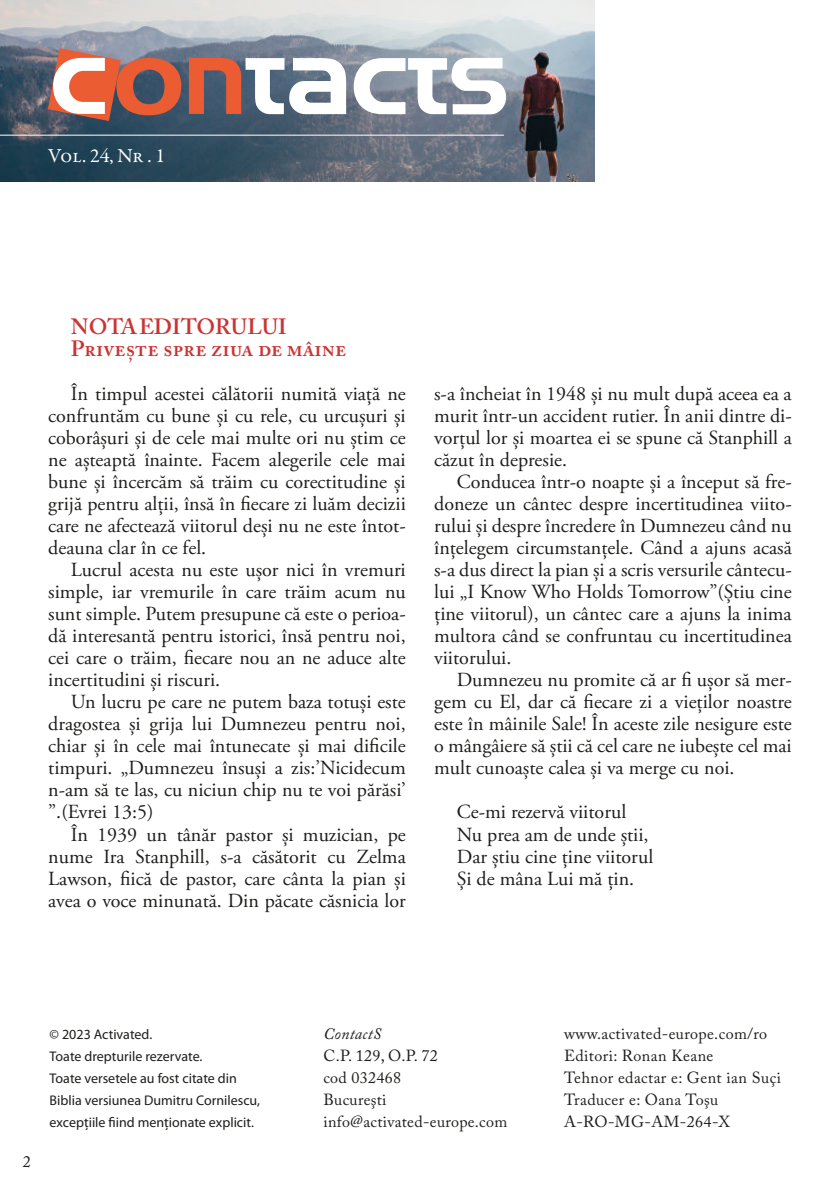
<style>
.page{position:relative;width:840px;height:1191px;background:#fff}
.page>*{position:absolute;margin:0;border:0;box-sizing:border-box;transform-origin:0 0}
.t1{font:600 22px/22px "Adobe Caslon Pro";color:#c33}
.t2{font:20px/22px "Adobe Garamond Pro";color:#1d1d1b;text-align:justify}
.t3{font:20px "Garamond Premr Pro";letter-spacing:-.01em;color:#fff}
.t4{font:16px/22px "Adobe Caslon Pro";letter-spacing:.025em;color:#1d1d1b}
.t5{font:italic 16px "Adobe Caslon Pro";letter-spacing:.02em;color:#1d1d1b}
.t6{font:14px/22px "Myriad Pro";color:#1d1d1b}
</style>
<div class="page">
<img style="left:0;top:0;width:594px;height:181px">
<hr style="left:0;top:135px;width:503px;height:1px;background:#fff">
<svg style="left:48px;top:48px;width:458px;height:73px"></svg>
<p class="t3" style="left:48px;top:148px;width:118px">Vol. 24, Nr . 1</p>
<p class="t1" style="left:71px;top:318px;width:276px">NOTAEDITORULUI<br>PRIVEşTE SPRE ZIUA DE MÂINE</p>
<p class="t2" style="left:48px;top:385px;width:359px;text-indent:23px">În timpul acestei călătorii numită viaţă ne confruntăm cu bune și cu rele, cu urcușuri și coborâșuri și de cele mai multe ori nu știm ce ne așteaptă înainte. Facem alegerile cele mai bune și încercăm să trăim cu corectitudine și grijă pentru alţii, însă în fiecare zi luăm decizii care ne afectează viitorul deși nu ne este întot&shy;deauna clar în ce fel.</p>
<p class="t2" style="left:48px;top:561px;width:359px;text-indent:23px">Lucrul acesta nu este ușor nici în vremuri simple, iar vremurile în care trăim acum nu sunt simple. Putem presupune că este o perioa&shy;dă interesantă pentru istorici, însă pentru noi, cei care o trăim, fiecare nou an ne aduce alte incertitudini și riscuri.</p>
<p class="t2" style="left:48px;top:693px;width:359px;text-indent:23px">Un lucru pe care ne putem baza totuși este dragostea și grija lui Dumnezeu pentru noi, chiar și în cele mai întunecate și mai dificile timpuri. „Dumnezeu însuși a zis:’Nicidecum n-am să te las, cu niciun chip nu te voi părăsi’ ”.(Evrei 13:5)</p>
<p class="t2" style="left:48px;top:825px;width:359px;text-indent:23px">În 1939 un tânăr pastor și muzician, pe nume Ira Stanphill, s-a căsătorit cu Zelma Lawson, fiică de pastor, care cânta la pian și avea o voce minunată. Din păcate căsnicia lor</p>
<p class="t2" style="left:434px;top:385px;width:359px">s-a încheiat în 1948 și nu mult după aceea ea a murit într-un accident rutier. În anii dintre di&shy;vorţul lor și moartea ei se spune că Stanphill a căzut în depresie.</p>
<p class="t2" style="left:434px;top:473px;width:359px;text-indent:23px">Conducea într-o noapte și a început să fre&shy;doneze un cântec despre incertitudinea viito&shy;rului și despre încredere în Dumnezeu când nu înţelegem circumstanţele. Când a ajuns acasă s-a dus direct la pian și a scris versurile cântecu&shy;lui „I Know Who Holds Tomorrow”(Știu cine ţine viitorul), un cântec care a ajuns la inima multora când se confruntau cu incertitudinea viitorului.</p>
<p class="t2" style="left:434px;top:671px;width:359px;text-indent:23px">Dumnezeu nu promite că ar fi ușor să mer&shy;gem cu El, dar că fiecare zi a vieţilor noastre este în mâinile Sale! În aceste zile nesigure este o mângâiere să știi că cel care ne iubește cel mai mult cunoaște calea și va merge cu noi.</p>
<p class="t2" style="left:456px;top:803px;width:198px;text-align:left">Ce-mi rezervă viitorul<br>Nu prea am de unde știi,<br>Dar știu cine ţine viitorul<br>Și de mâna Lui mă ţin.</p>
<p class="t4" style="left:23px;top:1151px;width:9px">2</p>
<p class="t6" style="left:50px;top:1024px;width:212px">© 2023 Activated.<br>Toate drepturile rezervate.<br>Toate versetele au fost citate din<br>Biblia versiunea Dumitru Cornilescu, excepţiile fiind menţionate explicit.</p>
<p class="t5" style="left:323px;top:1026px;width:59px">ContactS</p>
<p class="t4" style="left:323px;top:1045px;width:185px">C.P. 129, O.P. 72<br>cod 032468<br>Bucureşti info@activated-europe.com</p>
<p class="t4" style="left:563px;top:1023px;width:218px">www.activated-europe.com/ro<br>Editori: Ronan Keane<br>Tehnor edactar e: Gent ian Suçi<br>Traducer e: Oana Toşu<br>A-RO-MG-AM-264-X</p>
</div>
